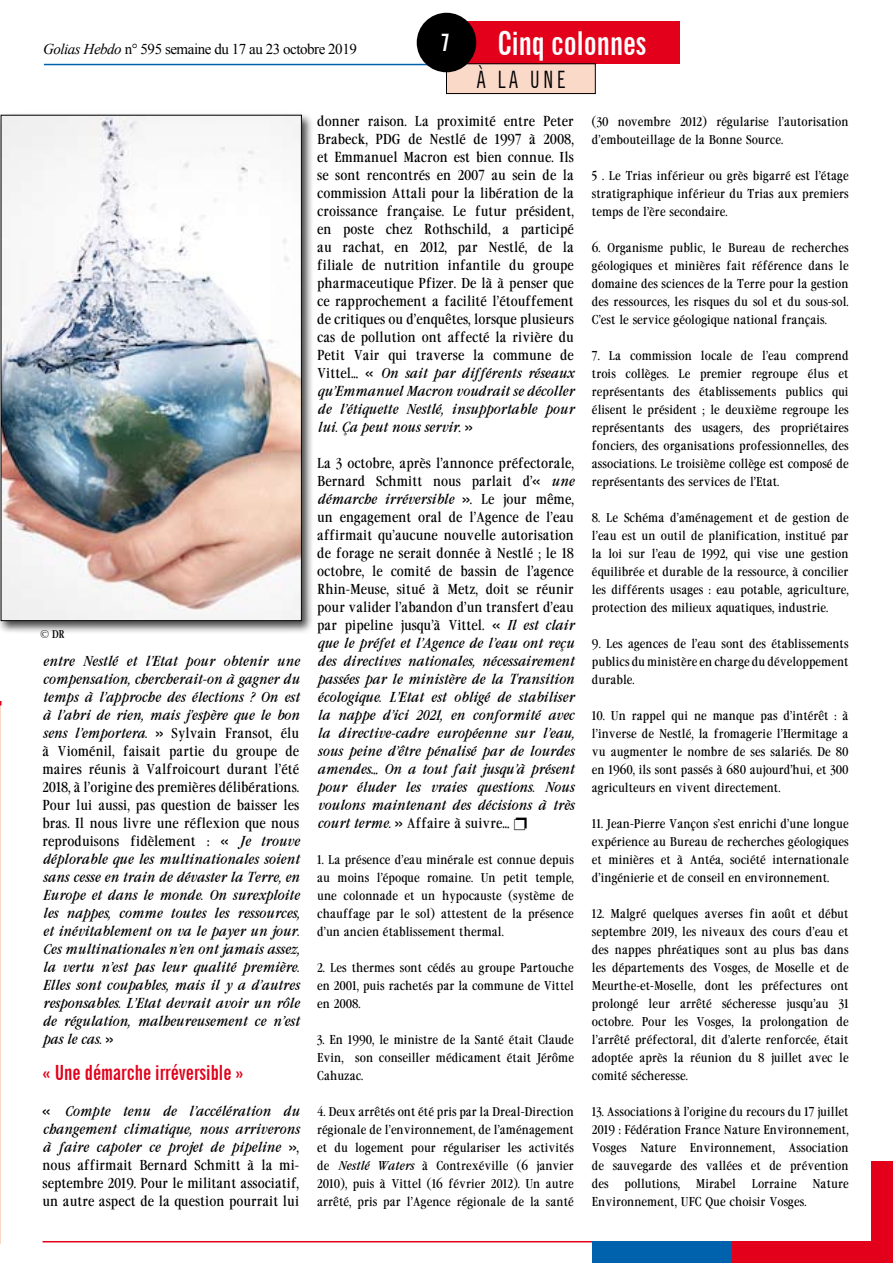
<style>
.page{position:relative;width:893px;height:1263px;background:#fff}
.page>*{position:absolute;margin:0;border:0;box-sizing:border-box;transform-origin:0 0}
.t1{font:700 extra-condensed 33px "News Gothic BT";color:#fff}
.t2{font:extra-condensed 24px "News Gothic BT";color:#000}
.t3{font:700 extra-condensed 24px "News Gothic BT";color:#fff}
.t4{font:700 extra-condensed 21px "News Gothic BT";color:#e2001a}
.t5{font:15px "Times New Roman";letter-spacing:-.03em;color:#000}
.t6{font:italic 13.5px/18px "Garamond Cond";color:#000;text-align:justify}
.t7{font:13.5px/18px "Garamond Cond";color:#000;text-align:justify}
.t8{font:12px/18px "Garamond Cond";color:#000;text-align:justify}
.t9{font:10.5px "Garamond Cond";color:#000}
.s1{font-style:italic}
.s2{font-style:normal}
</style>
<div class="page">
<hr style="left:0;top:702px;width:1px;height:541px;background:#fbd7c6">
<div style="left:0;top:111px;width:321px;height:529px;background:#000;opacity:.75"></div>
<img style="left:3px;top:117px;width:297px;height:502px">
<div style="left:1px;top:115px;width:301px;height:506px;border:1px solid #000"></div>
<hr style="left:44px;top:64px;width:405px;height:1px;background:#0062ac">
<div style="left:446px;top:21px;width:234px;height:43px;background:#e2001a"></div>
<div style="left:446px;top:64px;width:149px;height:30px;background:#fbd9c9"></div>
<div style="left:446px;top:63px;width:150px;height:31px;border:1px solid #000"></div>
<div style="left:417px;top:13px;width:59px;height:59px;background:#000;border-radius:50%"></div>
<hr style="left:43px;top:1241px;width:850px;height:1px;background:#e2001a">
<div style="left:872px;top:1161px;width:21px;height:102px;background:#e2001a"></div>
<div style="left:731px;top:1242px;width:162px;height:21px;background:#e2001a"></div>
<div style="left:592px;top:1242px;width:140px;height:21px;background:#0062ac"></div>
<p class="t5" style="left:43px;top:39px;width:315px"><span class="s1">Golias Hebdo</span> n° 595 semaine du 17 au 23 octobre 2019</p>
<h2 class="t3" style="left:441px;top:28px;width:11px">7</h2>
<h1 class="t1" style="left:498px;top:24px;width:150px">Cinq colonnes</h1>
<h2 class="t2" style="left:477px;top:65px;width:90px">À LA UNE</h2>
<p class="t9" style="left:40px;top:628px;width:26px">© DR</p>
<p class="t6" style="left:43px;top:652px;width:258px">entre Nestlé et l’Etat pour obtenir une compensation, chercherait-on à gagner du temps à l’approche des élections ? On est à l’abri de rien, mais j’espère que le bon sens l’emportera. <span class="s2">» Sylvain Fransot, élu à Vioménil, faisait partie du groupe de maires réunis à Valfroicourt durant l’été 2018, à l’origine des premières délibérations.<br>Pour lui aussi, pas question de baisser les bras. Il nous livre une réflexion que nous reproduisons fidèlement : «</span> Je trouve déplorable que les multinationales soient sans cesse en train de dévaster la Terre, en Europe et dans le monde. On surexploite les nappes, comme toutes les ressources, et inévitablement on va le payer un jour.<br>Ces multinationales n’en ont jamais assez, la vertu n’est pas leur qualité première.<br>Elles sont coupables, mais il y a d’autres responsables. L’Etat devrait avoir un rôle de régulation, malheureusement ce n’est pas le cas. <span class="s2">»</span></p>
<h3 class="t4" style="left:43px;top:1060px;width:203px">« Une démarche irréversible »</h3>
<p class="t7" style="left:43px;top:1102px;width:258px">« <span class="s1">Compte tenu de l’accélération du changement climatique, nous arriverons à faire capoter ce projet de pipeline</span> », nous affirmait Bernard Schmitt à la mi&shy;septembre 2019. Pour le militant associatif, un autre aspect de la question pourrait lui</p>
<p class="t7" style="left:317px;top:112px;width:258px">donner raison. La proximité entre Peter Brabeck, PDG de Nestlé de 1997 à 2008, et Emmanuel Macron est bien connue. Ils se sont rencontrés en 2007 au sein de la commission Attali pour la libération de la croissance française. Le futur président, en poste chez Rothschild, a participé au rachat, en 2012, par Nestlé, de la filiale de nutrition infantile du groupe pharmaceutique Pfizer. De là à penser que ce rapprochement a facilité l’étouffement de critiques ou d’enquêtes, lorsque plusieurs cas de pollution ont affecté la rivière du Petit Vair qui traverse la commune de Vittel… « <span class="s1">On sait par différents réseaux qu’Emmanuel Macron voudrait se décoller de l’étiquette Nestlé, insupportable pour lui. Ça peut nous servir</span>. »</p>
<p class="t6" style="left:317px;top:454px;width:258px"><span class="s2">La 3 octobre, après l’annonce préfectorale, Bernard Schmitt nous parlait d’«</span> une démarche irréversible <span class="s2">». Le jour même, un engagement oral de l’Agence de l’eau affirmait qu’aucune nouvelle autorisation de forage ne serait donnée à Nestlé ; le 18 octobre, le comité de bassin de l’agence Rhin-Meuse, situé à Metz, doit se réunir pour valider l’abandon d’un transfert d’eau par pipeline jusqu’à Vittel. «</span> Il est clair que le préfet et l’Agence de l’eau ont reçu des directives nationales, nécessairement passées par le ministère de la Transition écologique. L’Etat est obligé de stabiliser la nappe d’ici 2021, en conformité avec la directive-cadre européenne sur l’eau, sous peine d’être pénalisé par de lourdes amendes… On a tout fait jusqu’à présent pour éluder les vraies questions. Nous voulons maintenant des décisions à très court terme. <span class="s2">» Affaire à suivre…</span></p>
<p class="t8" style="left:317px;top:851px;width:258px">1. La présence d’eau minérale est connue depuis au moins l’époque romaine. Un petit temple, une colonnade et un hypocauste (système de chauffage par le sol) attestent de la présence d’un ancien établissement thermal.</p>
<p class="t8" style="left:317px;top:959px;width:258px">2. Les thermes sont cédés au groupe Partouche en 2001, puis rachetés par la commune de Vittel en 2008.</p>
<p class="t8" style="left:317px;top:1031px;width:258px">3. En 1990, le ministre de la Santé était Claude Evin, son conseiller médicament était Jérôme Cahuzac.</p>
<p class="t8" style="left:317px;top:1103px;width:258px">4. Deux arrêtés ont été pris par la Dreal-Direction régionale de l’environnement, de l’aménagement et du logement pour régulariser les activités de <span class="s1">Nestlé Waters</span> à Contrexéville (6 janvier 2010), puis à Vittel (16 février 2012). Un autre arrêté, pris par l’Agence régionale de la santé</p>
<p class="t8" style="left:592px;top:113px;width:258px">(30 novembre 2012) régularise l’autorisation d’embouteillage de la Bonne Source.</p>
<p class="t8" style="left:592px;top:167px;width:258px">5 . Le Trias inférieur ou grès bigarré est l’étage stratigraphique inférieur du Trias aux premiers temps de l’ère secondaire.</p>
<p class="t8" style="left:592px;top:239px;width:258px">6. Organisme public, le Bureau de recherches géologiques et minières fait référence dans le domaine des sciences de la Terre pour la gestion des ressources, les risques du sol et du sous-sol.<br>C’est le service géologique national français.</p>
<p class="t8" style="left:592px;top:347px;width:258px">7. La commission locale de l’eau comprend trois collèges. Le premier regroupe élus et représentants des établissements publics qui élisent le président ; le deuxième regroupe les représentants des usagers, des propriétaires fonciers, des organisations professionnelles, des associations. Le troisième collège est composé de représentants des services de l’Etat.</p>
<p class="t8" style="left:592px;top:509px;width:258px">8. Le Schéma d’aménagement et de gestion de l’eau est un outil de planification, institué par la loi sur l’eau de 1992, qui vise une gestion équilibrée et durable de la ressource, à concilier les différents usages : eau potable, agriculture, protection des milieux aquatiques, industrie.</p>
<p class="t8" style="left:592px;top:635px;width:258px">9. Les agences de l’eau sont des établissements publics du ministère en charge du développement durable.</p>
<p class="t8" style="left:592px;top:707px;width:258px">10. Un rappel qui ne manque pas d’intérêt : à l’inverse de Nestlé, la fromagerie l’Hermitage a vu augmenter le nombre de ses salariés. De 80 en 1960, ils sont passés à 680 aujourd’hui, et 300 agriculteurs en vivent directement.</p>
<p class="t8" style="left:592px;top:815px;width:258px">11. Jean-Pierre Vançon s’est enrichi d’une longue expérience au Bureau de recherches géologiques et minières et à Antéa, société internationale d’ingénierie et de conseil en environnement.</p>
<p class="t8" style="left:592px;top:905px;width:258px">12. Malgré quelques averses fin août et début septembre 2019, les niveaux des cours d’eau et des nappes phréatiques sont au plus bas dans les départements des Vosges, de Moselle et de Meurthe-et-Moselle, dont les préfectures ont prolongé leur arrêté sécheresse jusqu’au 31 octobre. Pour les Vosges, la prolongation de l’arrêté préfectoral, dit d’alerte renforcée, était adoptée après la réunion du 8 juillet avec le comité sécheresse.</p>
<p class="t8" style="left:592px;top:1103px;width:258px">13. Associations à l’origine du recours du 17 juillet 2019 : Fédération France Nature Environnement, Vosges Nature Environnement, Association de sauvegarde des vallées et de prévention des</p>
<p class="t8" style="left:624px;top:1175px;width:57px">pollutions,</p>
<p class="t8" style="left:696px;top:1175px;width:42px">Mirabel</p>
<p class="t8" style="left:752px;top:1175px;width:47px">Lorraine</p>
<p class="t8" style="left:812px;top:1175px;width:38px">Nature</p>
<p class="t8" style="left:592px;top:1193px;width:216px">Environnement, UFC Que choisir Vosges.</p>
</div>
